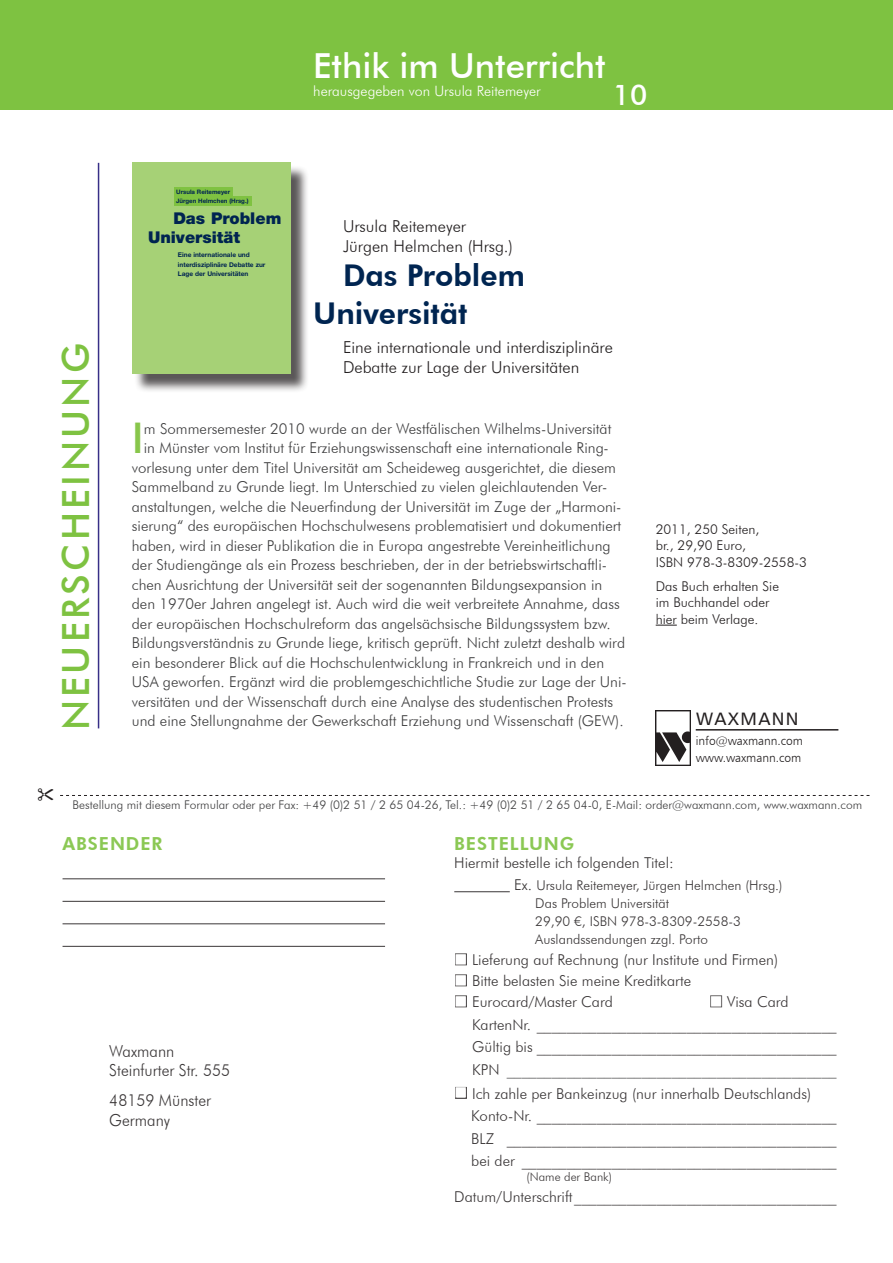
<style>
.page{position:relative;width:893px;height:1263px;background:#fff}
.page>*{position:absolute;margin:0;border:0;box-sizing:border-box;transform-origin:0 0}
.t1{font:500 42.3px "Futura BT";color:#88c64b}
.t2{font:500 37.5px "Futura BT";letter-spacing:.09em;color:#7ec241}
.t3{font:500 34.5px "Futura BT";color:#fff}
.t4{font:800 30px/38.5px "Futura BT";color:#002551}
.t5{font:500 28.5px "Futura BT";color:#fff}
.t6{font:800 18px "Futura BT";letter-spacing:.05em;color:#7ec241}
.t7{font:18px "Humanist 777 BT Roman B";letter-spacing:.08em;color:#231f20}
.t8{font:300 16.5px/19.8px "Futura BT";color:#231f20}
.t9{font:300 16.5px/19.5px "Futura BT";color:#231f20;scale:.95 1}
.t10{font:900 16.2px/19.5px "Helvetica Neue";color:#002451}
.t11{font:300 15px "Futura BT";color:#3e3e3f}
.t12{font:300 15px/22.5px "Futura BT";color:#231f20}
.t13{font:300 14.25px "Futura BT";color:#fff}
.t14{font:300 13.5px/16.2px "Futura BT";color:#231f20}
.t15{font:300 12px "Futura BT";color:#3e3e3f}
.t16{font:12px/16.5px "Humanist 777 BT Light B";color:#231f20}
.t17{font:300 12px "Futura BT";color:#231f20}
.t18{font:700 6.45px/9.1px "Helvetica Neue";color:#002451}
.t19{font:700 6.15px/9.1px "Helvetica Neue";color:#002451}
.s1{font-size:15px}
.s2{color:#fff}
.s3{color:#3e3e3f}
</style>
<div class="page">
<div style="left:0;top:0;width:893px;height:109px;background:#7ec241"></div>
<hr style="left:98px;top:163px;width:1px;height:565px;background:#372f87">
<div style="left:134px;top:165px;width:176px;height:227px;background:#231f20;opacity:.75"></div>
<div style="left:132px;top:163px;width:159px;height:211px;background:#a6d176"></div>
<div style="left:174px;top:187px;width:59px;height:9px;background:#7fc241"></div>
<div style="left:174px;top:196px;width:78px;height:9px;background:#7fc241"></div>
<svg style="left:656px;top:625px;width:21px;height:1px"></svg>
<svg style="left:60px;top:795px;width:809px;height:1px"></svg>
<hr style="left:63px;top:878px;width:322px;height:1px;background:#231f20">
<hr style="left:63px;top:901px;width:322px;height:1px;background:#231f20">
<hr style="left:63px;top:923px;width:322px;height:1px;background:#231f20">
<hr style="left:63px;top:946px;width:322px;height:1px;background:#231f20">
<hr style="left:454px;top:891px;width:56px;height:1px;background:#231f20">
<div style="left:455px;top:953px;width:12px;height:12px;border:2px solid #231f20"></div>
<div style="left:455px;top:974px;width:12px;height:12px;border:2px solid #231f20"></div>
<div style="left:455px;top:995px;width:12px;height:12px;border:2px solid #231f20"></div>
<div style="left:710px;top:995px;width:12px;height:12px;border:2px solid #231f20"></div>
<div style="left:455px;top:1087px;width:12px;height:12px;border:2px solid #231f20"></div>
<img style="left:656px;top:711px;width:35px;height:54px">
<hr style="left:696px;top:729px;width:142px;height:1px;background:#231f20">
<h2 class="t2" style="left:53px;top:730px;width:389px;rotate:-90deg">Neuerscheinung</h2>
<h3 class="t3" style="left:313px;top:45px;width:294px">Ethik im Unterricht</h3>
<p class="t13" style="left:313px;top:82px;width:229px">herausgegeben von Ursula Reitemeyer</p>
<h3 class="t5" style="left:613px;top:77px;width:36px">10</h3>
<p class="t19" style="left:176px;top:187px;width:74px">Ursula Reitemeyer<br>Jürgen Helmchen (Hrsg.)</p>
<p class="t10" style="left:148px;top:208px;width:135px;text-indent:25px">Das Problem<br>Universität</p>
<p class="t18" style="left:178px;top:250px;width:89px">Eine internationale und interdisziplinäre Debatte zur<br>Lage der Universitäten</p>
<p class="t8" style="left:343px;top:216px;width:172px">Ursula Reitemeyer<br>Jürgen Helmchen (Hrsg.)</p>
<h3 class="t4" style="left:313px;top:256px;width:213px;text-indent:30px">Das Problem<br>Universität</h3>
<p class="t8" style="left:343px;top:337px;width:271px">Eine internationale und interdisziplinäre<br>Debatte zur Lage der Universitäten</p>
<h1 class="t1" style="left:132px;top:412px;width:6px">I</h1>
<p class="t11" style="left:144px;top:419px;width:469px">m Sommersemester 2010 wurde an der Westfälischen Wilhelms-Universität</p>
<p class="t11" style="left:144px;top:439px;width:466px">in Münster vom Institut für Erziehungswissenschaft eine internationale Ring-</p>
<p class="t11" style="left:132px;top:458px;width:486px">vorlesung unter dem Titel Universität am Scheideweg ausgerichtet, die diesem</p>
<p class="t11" style="left:132px;top:478px;width:477px">Sammelband zu Grunde liegt. Im Unterschied zu vielen gleichlautenden Ver-</p>
<p class="t11" style="left:132px;top:497px;width:491px">anstaltungen, welche die Neuerfindung der Universität im Zuge der „Harmoni-</p>
<p class="t11" style="left:132px;top:517px;width:491px">sierung“ des europäischen Hochschulwesens problematisiert und dokumentiert</p>
<p class="t11" style="left:132px;top:536px;width:480px">haben, wird in dieser Publikation die in Europa angestrebte Vereinheitlichung</p>
<p class="t11" style="left:132px;top:556px;width:477px">der Studiengänge als ein Prozess beschrieben, der in der betriebswirtschaftli-</p>
<p class="t11" style="left:132px;top:575px;width:472px">chen Ausrichtung der Universität seit der sogenannten Bildungsexpansion in</p>
<p class="t11" style="left:132px;top:595px;width:490px">den 1970er Jahren angelegt ist. Auch wird die weit verbreitete Annahme, dass</p>
<p class="t11" style="left:132px;top:614px;width:480px">der europäischen Hochschulreform das angelsächsische Bildungssystem bzw.</p>
<p class="t11" style="left:132px;top:634px;width:495px">Bildungsverständnis zu Grunde liege, kritisch geprüft. Nicht zuletzt deshalb wird</p>
<p class="t11" style="left:132px;top:653px;width:474px">ein besonderer Blick auf die Hochschulentwicklung in Frankreich und in den</p>
<p class="t11" style="left:132px;top:673px;width:496px">USA geworfen. Ergänzt wird die problemgeschichtliche Studie zur Lage der Uni-</p>
<p class="t11" style="left:132px;top:692px;width:483px">versitäten und der Wissenschaft durch eine Analyse des studentischen Protests</p>
<p class="t11" style="left:132px;top:712px;width:493px">und eine Stellungnahme der Gewerkschaft Erziehung und Wissenschaft (GEW).</p>
<p class="t14" style="left:656px;top:521px;width:153px">2011, 250 Seiten,<br>br., 29,90 Euro,<br>ISBN 978-3-8309-2558-3</p>
<p class="t14" style="left:656px;top:578px;width:125px">Das Buch erhalten Sie im Buchhandel oder hier beim Verlage.</p>
<p class="t7" style="left:696px;top:707px;width:104px">WAXMANN</p>
<p class="t16" style="left:696px;top:732px;width:109px">info@waxmann.com www.waxmann.com</p>
<p class="t15" style="left:73px;top:798px;width:791px">Bestellung mit diesem Formular oder per Fax: +49 (0)2 51 / 2 65 04-26, Tel.: +49 (0)2 51 / 2 65 04-0, E-Mail: order@waxmann.com, www.waxmann.com</p>
<p class="t6" style="left:63px;top:832px;width:101px">ABSENDER</p>
<p class="t9" style="left:109px;top:1041px;width:129px">Waxmann<br>Steinfurter Str. 555</p>
<p class="t9" style="left:109px;top:1091px;width:109px">48159 Münster<br>Germany</p>
<p class="t6" style="left:454px;top:832px;width:122px">BESTELLUNG</p>
<p class="t12" style="left:454px;top:851px;width:221px">Hiermit bestelle ich folgenden Titel:</p>
<p class="t14" style="left:535px;top:876px;width:249px;line-height:18px;text-indent:-21px"><span class="s1">Ex.</span> Ursula Reitemeyer, Jürgen Helmchen (Hrsg.)<br>Das Problem Universität<br>29,90 €, ISBN 978-3-8309-2558-3<br>Auslandssendungen zzgl. Porto</p>
<p class="t12" style="left:454px;top:948px;width:325px"><span class="s2">■</span> Lieferung auf Rechnung (nur Institute und Firmen)</p>
<p class="t12" style="left:454px;top:969px;width:238px"><span class="s2">■</span> Bitte belasten Sie meine Kreditkarte</p>
<p class="t12" style="left:454px;top:990px;width:160px"><span class="s2">■</span> Eurocard/Master Card</p>
<p class="t12" style="left:472px;top:990px;width:366px;text-indent:237px"><span class="s2">■</span> Visa Card KartenNr. ________________________________________ Gültig bis ________________________________________ KPN <span class="s3">____________________________________________</span></p>
<p class="t12" style="left:471px;top:1082px;width:367px;text-indent:-17px"><span class="s2">■</span> Ich zahle per Bankeinzug (nur innerhalb Deutschlands)<br>Konto-Nr. ________________________________________ BLZ ____________________________________________ bei der __________________________________________</p>
<p class="t17" style="left:527px;top:1169px;width:87px">(Name der Bank)</p>
<p class="t12" style="left:454px;top:1185px;width:384px">Datum/Unterschrift___________________________________</p>
</div>
